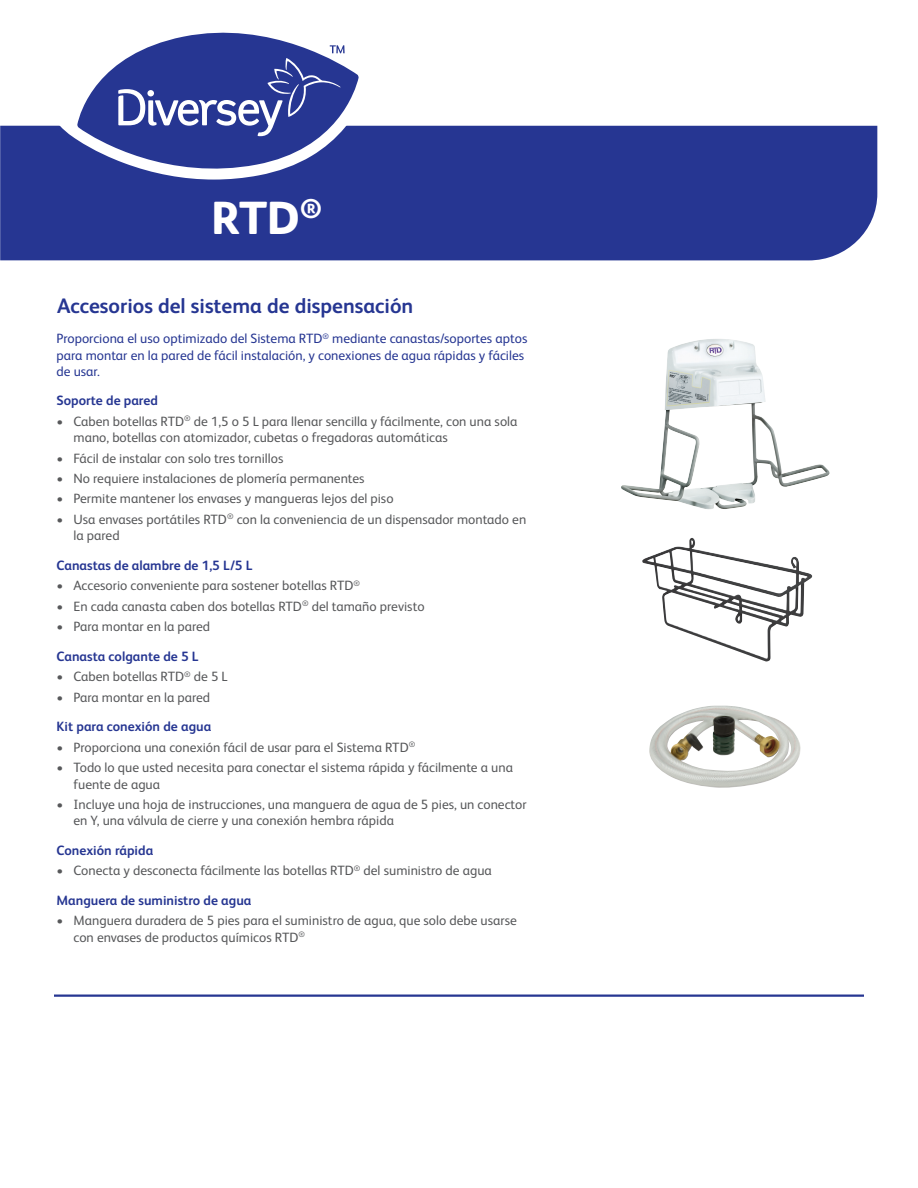
<style>
.page{position:relative;width:918px;height:1188px;background:#fff}
.page>*{position:absolute;margin:0;border:0;box-sizing:border-box;transform-origin:0 0}
.t1{font:800 46.5px "FS Albert Pro";color:#fff}
.t2{font:700 21px "FS Albert Pro";color:#263692}
.t3{font:13.5px/16.2px "FS Albert Pro";color:#57585a}
.t4{font:13.5px/16.2px "FS Albert Pro";color:#263692}
.t5{font:700 13.5px "FS Albert Pro";color:#263692}
.s1{font-weight:700;color:#263692}
</style>
<div class="page">
<div style="left:0;top:126px;width:877px;height:134px;background:#263692"></div>
<hr style="left:54px;top:995px;width:810px;height:2px;background:#263692">
<img style="left:621px;top:339px;width:208px;height:171px">
<img style="left:649px;top:706px;width:152px;height:82px">
<img style="left:642px;top:538px;width:170px;height:124px">
<svg style="left:57px;top:125px;width:317px;height:55px;background:#37469a"></svg>
<svg style="left:77px;top:32px;width:282px;height:149px;fill:#263692"></svg>
<svg style="left:118px;top:45px;width:227px;height:91px;background:#4b58a4"></svg>
<h1 class="t1" style="left:211px;top:181px;width:113px">RTD<sup>®</sup></h1>
<h2 class="t2" style="left:57px;top:291px;width:358px">Accesorios del sistema de dispensación</h2>
<p class="t4" style="left:57px;top:330px;width:472px">Proporciona el uso optimizado del Sistema RTD<sup>®</sup> mediante canastas/soportes aptos para montar en la pared de fácil instalación, y conexiones de agua rápidas y fáciles de usar.</p>
<p class="t5" style="left:57px;top:391px;width:103px">Soporte de pared</p>
<p class="t3" style="left:74px;top:412px;width:445px;text-indent:-17px">• Caben botellas RTD<sup>®</sup> de 1,5 o 5 L para llenar sencilla y fácilmente, con una sola mano, botellas con atomizador, cubetas o fregadoras automáticas</p>
<p class="t3" style="left:57px;top:449px;width:228px">• Fácil de instalar con solo tres tornillos</p>
<p class="t3" style="left:57px;top:469px;width:310px">• No requiere instalaciones de plomería permanentes</p>
<p class="t3" style="left:57px;top:490px;width:339px">• Permite mantener los envases y mangueras lejos del piso</p>
<p class="t3" style="left:74px;top:510px;width:454px;text-indent:-17px">• Usa envases portátiles RTD<sup>®</sup> con la conveniencia de un dispensador montado en la pared</p>
<p class="t5" style="left:57px;top:556px;width:197px">Canastas de alambre de 1,5 L/5 L</p>
<p class="t3" style="left:57px;top:576px;width:305px">• Accesorio conveniente para sostener botellas RTD<sup>®</sup></p>
<p class="t3" style="left:57px;top:597px;width:370px">• En cada canasta caben dos botellas RTD<sup>®</sup> del tamaño previsto</p>
<p class="t3" style="left:57px;top:617px;width:155px">• Para montar en la pared</p>
<p class="t5" style="left:57px;top:647px;width:144px">Canasta colgante de 5 L</p>
<p class="t3" style="left:57px;top:668px;width:173px">• Caben botellas RTD<sup>®</sup> de 5 L</p>
<p class="t3" style="left:57px;top:688px;width:155px">• Para montar en la pared</p>
<p class="t5" style="left:57px;top:717px;width:156px">Kit para conexión de agua</p>
<p class="t3" style="left:57px;top:738px;width:360px">• Proporciona una conexión fácil de usar para el Sistema RTD<sup>®</sup></p>
<p class="t3" style="left:74px;top:759px;width:441px;text-indent:-17px">• Todo lo que usted necesita para conectar el sistema rápida y fácilmente a una fuente de agua</p>
<p class="t3" style="left:74px;top:795px;width:455px;text-indent:-17px">• Incluye una hoja de instrucciones, una manguera de agua de 5 pies, un conector en Y, una válvula de cierre y una conexión hembra rápida</p>
<p class="t5" style="left:57px;top:841px;width:98px">Conexión rápida</p>
<p class="t3" style="left:57px;top:855px;width:437px;line-height:29.7px">• Conecta y desconecta fácilmente las botellas RTD<sup>®</sup> del suministro de agua<br><span class="s1">Manguera de suministro de agua</span></p>
<p class="t3" style="left:74px;top:912px;width:445px;text-indent:-17px">• Manguera duradera de 5 pies para el suministro de agua, que solo debe usarse con envases de productos químicos RTD<sup>®</sup></p>
</div>
